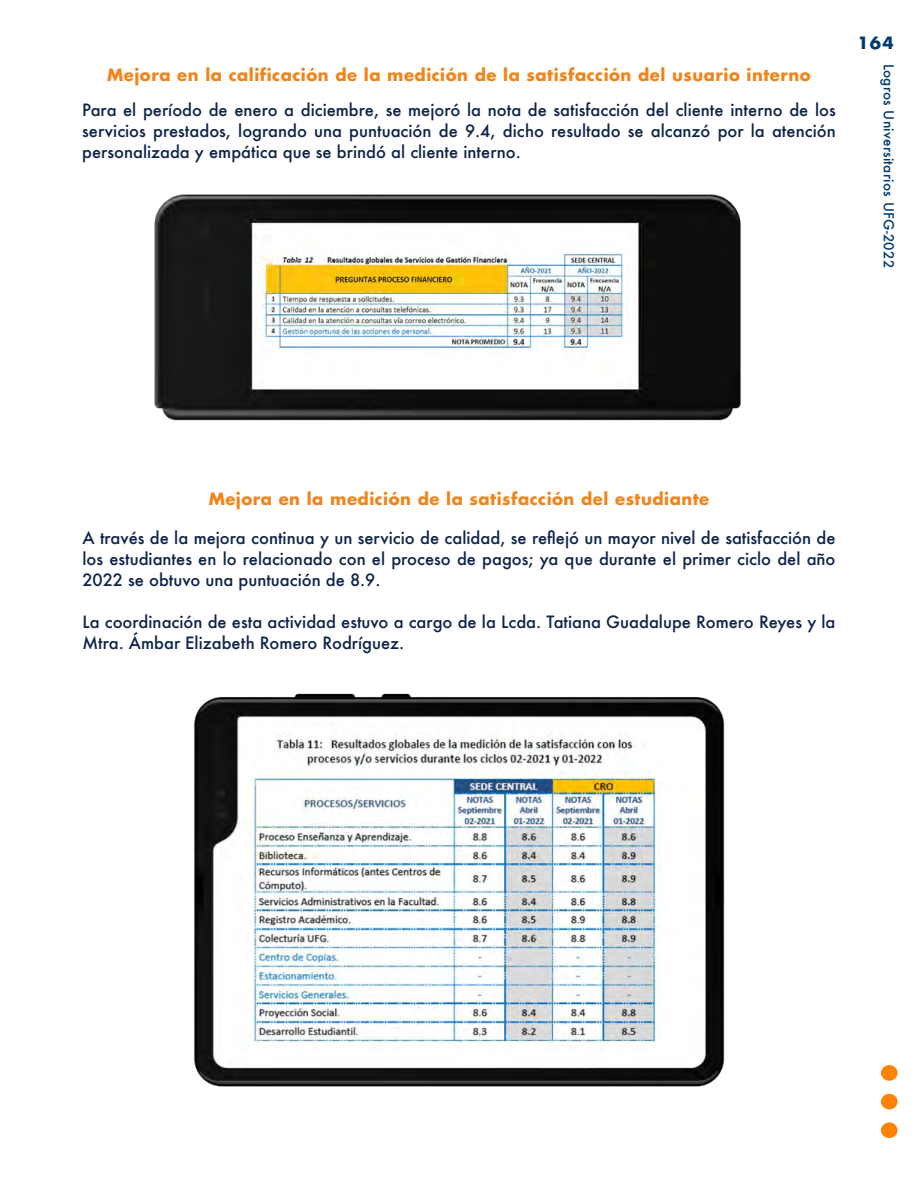
<style>
.page{position:relative;width:918px;height:1188px;background:#fff}
.page>*{position:absolute;margin:0;border:0;box-sizing:border-box;transform-origin:0 0}
.t1{font:500 16.5px/21px "Futura";color:#0e2349;text-align:justify}
.t2{font:700 16.5px "Futura LT";letter-spacing:.03em;color:#f1841a}
.t3{font:700 16.5px "Futura LT";color:#003b70}
.t4{font:500 13.5px "Futura";letter-spacing:.02em;color:#003b70}
.s1{color:#fff}
</style>
<div class="page">
<div style="left:881px;top:1065px;width:17px;height:16px;background:#ff8300;border-radius:50%"></div>
<div style="left:881px;top:1094px;width:17px;height:15px;background:#ff8300;border-radius:50%"></div>
<div style="left:881px;top:1122px;width:17px;height:16px;background:#ff8300;border-radius:50%"></div>
<img style="left:154px;top:194px;width:587px;height:227px">
<img style="left:193px;top:693px;width:532px;height:394px">
<p class="t2" style="left:107px;top:64px;width:705px">Mejora en la calificación de la medición de la satisfacción del usuario interno</p>
<p class="t1" style="left:82px;top:99px;width:755px">Para el período de enero a diciembre, se mejoró la nota de satisfacción del cliente interno de los servicios prestados, logrando una puntuación de 9.4, dicho resultado se alcanzó por la atención personalizada y empática que se brindó al cliente interno.</p>
<p class="t3" style="left:857px;top:32px;width:38px">164</p>
<p class="t4" style="left:898px;top:64px;width:237px;rotate:90deg">Logros Universitarios UFG-2022<span class="s1">1021</span></p>
<p class="t2" style="left:209px;top:488px;width:502px">Mejora en la medición de la satisfacción del estudiante</p>
<p class="t1" style="left:82px;top:528px;width:755px">A través de la mejora continua y un servicio de calidad, se reflejó un mayor nivel de satisfacción de los estudiantes en lo relacionado con el proceso de pagos; ya que durante el primer ciclo del año 2022 se obtuvo una puntuación de 8.9.</p>
<p class="t1" style="left:82px;top:612px;width:755px">La coordinación de esta actividad estuvo a cargo de la Lcda. Tatiana Guadalupe Romero Reyes y la<br>Mtra. Ámbar Elizabeth Romero Rodríguez.</p>
</div>
